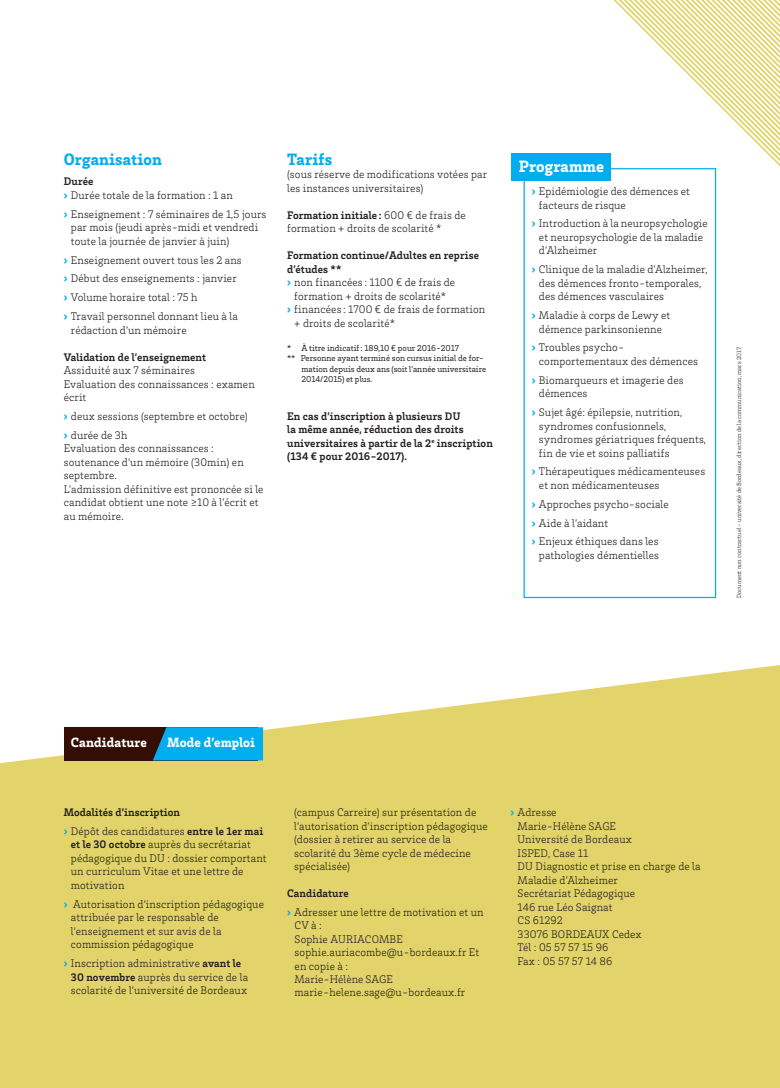
<style>
.page{position:relative;width:780px;height:1088px;background:#fff}
.page>*{position:absolute;margin:0;border:0;box-sizing:border-box;transform-origin:0 0}
.t1{font:900 16.88px "Brix Slab";letter-spacing:.01em;color:#00aeef}
.t2{font:900 16.88px "Brix Slab";letter-spacing:.005em;color:#fff}
.t3{font:900 13.75px "Brix Slab";letter-spacing:.01em;color:#fff}
.t4{font:300 11.25px/13.5px "Brix Slab";letter-spacing:.01em;color:#231f20}
.t5{font:700 11.25px/13.5px "Brix Slab";letter-spacing:.01em;color:#231f20}
.t6{font:8.75px "Brix Slab";color:#231f20}
.t7{font:300 6.25px "Brix Slab";color:#231f20}
.s1{font-weight:700}
.s2{font-weight:900;color:#00aeef}
.s3{font-weight:300}
</style>
<div class="page">
<svg style="left:613px;top:0;width:167px;height:166px"></svg>
<svg style="left:0;top:665px;width:780px;height:423px;background:#e5d87a"></svg>
<div style="left:523px;top:168px;width:193px;height:430px;border:1px solid #00aeef"></div>
<div style="left:511px;top:153px;width:100px;height:28px;background:#00aeef"></div>
<div style="left:64px;top:727px;width:193px;height:33px;background:#340d03"></div>
<svg style="left:153px;top:727px;width:110px;height:33px;background:#03a3df"></svg>
<h1 class="t1" style="left:64px;top:148px;width:100px">Organisation</h1>
<p class="t4" style="left:64px;top:174px;width:170px"><span class="s1">Durée<br></span><span class="s2">›</span> Durée totale de la formation : 1 an</p>
<p class="t4" style="left:71px;top:207px;width:197px;text-indent:-7px"><span class="s2">›</span> Enseignement : 7 séminaires de 1,5 jours par mois (jeudi après-midi et vendredi toute la journée de janvier à juin)</p>
<p class="t4" style="left:64px;top:250px;width:179px;line-height:18.8px"><span class="s2">›</span> Enseignement ouvert tous les 2 ans <span class="s2">›</span> Début des enseignements : janvier <span class="s2">›</span> Volume horaire total : 75 h<br><span class="s2">›</span> Travail personnel donnant lieu à la</p>
<p class="t4" style="left:71px;top:323px;width:117px">rédaction d’un mémoire</p>
<p class="t5" style="left:64px;top:349px;width:144px">Validation de l’enseignement</p>
<p class="t4" style="left:64px;top:363px;width:192px">Assiduité aux 7 séminaires<br>Evaluation des connaissances : examen écrit</p>
<p class="t4" style="left:64px;top:406px;width:185px;line-height:18.8px"><span class="s2">›</span> deux sessions (septembre et octobre) <span class="s2">›</span> durée de 3h</p>
<p class="t4" style="left:64px;top:441px;width:201px">Evaluation des connaissances : soutenance d’un mémoire (30min) en septembre.<br>L’admission définitive est prononcée si le candidat obtient une note ≥10 à l’écrit et au mémoire.</p>
<h1 class="t1" style="left:287px;top:148px;width:46px">Tarifs</h1>
<p class="t4" style="left:287px;top:167px;width:201px">(sous réserve de modifications votées par les instances universitaires)</p>
<p class="t4" style="left:287px;top:208px;width:180px"><span class="s1">Formation initiale :</span> 600 € de frais de formation + droits de scolarité *</p>
<p class="t5" style="left:287px;top:248px;width:193px">Formation continue/Adultes en reprise</p>
<p class="t5" style="left:287px;top:262px;width:56px">d’études **</p>
<p class="t4" style="left:287px;top:275px;width:169px"><span class="s2">›</span> non financées : 1100 € de frais de</p>
<p class="t4" style="left:294px;top:289px;width:153px">formation + droits de scolarité*</p>
<p class="t4" style="left:287px;top:302px;width:199px"><span class="s2">›</span> financées : 1700 € de frais de formation</p>
<p class="t4" style="left:294px;top:316px;width:102px">+ droits de scolarité*</p>
<p class="t6" style="left:287px;top:342px;width:173px">* À titre indicatif: 189,10 € pour 2016-2017</p>
<p class="t6" style="left:287px;top:353px;width:198px">** Personne ayant terminé son cursus initial de for-</p>
<p class="t6" style="left:301px;top:363px;width:186px">mation depuis deux ans (soit l’année universitaire</p>
<p class="t6" style="left:301px;top:374px;width:73px">2014/2015) et plus.</p>
<p class="t5" style="left:287px;top:409px;width:207px">En cas d’inscription à plusieurs DU<br>la même année, réduction des droits universitaires à partir de la 2<sup>e</sup> inscription (134 € pour 2016-2017).</p>
<h1 class="t2" style="left:519px;top:155px;width:87px">Programme</h1>
<p class="t4" style="left:539px;top:184px;width:152px;text-indent:-7px"><span class="s2">›</span> Epidémiologie des démences et facteurs de risque</p>
<p class="t4" style="left:539px;top:216px;width:170px;text-indent:-7px"><span class="s2">›</span> Introduction à la neuropsychologie et neuropsychologie de la maladie d’Alzheimer</p>
<p class="t4" style="left:539px;top:262px;width:170px;text-indent:-7px"><span class="s2">›</span> Clinique de la maladie d’Alzheimer, des démences fronto-temporales, des démences vasculaires</p>
<p class="t4" style="left:532px;top:308px;width:140px;text-align:center"><span class="s2">›</span> Maladie à corps de Lewy et démence parkinsonienne</p>
<p class="t4" style="left:539px;top:340px;width:161px;text-indent:-7px"><span class="s2">›</span> Troubles psycho&shy;comportementaux des démences</p>
<p class="t4" style="left:539px;top:373px;width:146px;text-indent:-7px"><span class="s2">›</span> Biomarqueurs et imagerie des démences</p>
<p class="t4" style="left:539px;top:405px;width:169px;text-indent:-7px"><span class="s2">›</span> Sujet âgé: épilepsie, nutrition, syndromes confusionnels, syndromes gériatriques fréquents, fin de vie et soins palliatifs</p>
<p class="t4" style="left:539px;top:464px;width:168px;text-indent:-7px"><span class="s2">›</span> Thérapeutiques médicamenteuses et non médicamenteuses</p>
<p class="t4" style="left:532px;top:494px;width:138px;line-height:18.8px"><span class="s2">›</span> Approches psycho-sociale <span class="s2">›</span> Aide à l’aidant<br><span class="s2">›</span> Enjeux éthiques dans les</p>
<p class="t4" style="left:539px;top:548px;width:121px">pathologies démentielles</p>
<p class="t7" style="left:735px;top:598px;width:253px;rotate:-90deg">Document non contractuel - université de Bordeaux, direction de la communication, mars 2017.</p>
<p class="t3" style="left:71px;top:733px;width:77px">Candidature</p>
<p class="t3" style="left:167px;top:733px;width:89px">Mode d’emploi</p>
<p class="t5" style="left:64px;top:802px;width:201px;line-height:18.8px">Modalités d’inscription<br><span class="s2">›</span> <span class="s3">Dépôt des candidatures</span> entre le 1er mai</p>
<p class="t4" style="left:71px;top:837px;width:197px"><span class="s1">et le 30 octobre</span> auprès du secrétariat pédagogique du DU : dossier comportant un curriculum Vitae et une lettre de motivation</p>
<p class="t4" style="left:71px;top:897px;width:194px;text-indent:-7px"><span class="s2">›</span> Autorisation d’inscription pédagogique attribuée par le responsable de l’enseignement et sur avis de la commission pédagogique</p>
<p class="t4" style="left:71px;top:956px;width:179px;text-indent:-7px"><span class="s2">›</span> Inscription administrative <span class="s1">avant le<br>30 novembre</span> auprès du service de la scolarité de l’université de Bordeaux</p>
<p class="t4" style="left:294px;top:805px;width:195px">(campus Carreire) sur présentation de l’autorisation d’inscription pédagogique (dossier à retirer au service de la scolarité du 3ème cycle de médecine spécialisée)</p>
<p class="t4" style="left:287px;top:883px;width:198px;line-height:18.8px"><span class="s1">Candidature<br></span><span class="s2">›</span> Adresser une lettre de motivation et un</p>
<p class="t4" style="left:294px;top:918px;width:186px">CV à :<br>Sophie AURIACOMBE sophie.auriacombe@u-bordeaux.fr Et en copie à :<br>Marie-Hélène SAGE</p>
<p class="t4" style="left:294px;top:985px;width:172px">marie-helene.sage@u-bordeaux.fr</p>
<p class="t4" style="left:517px;top:805px;width:184px;text-indent:-7px"><span class="s2">›</span> Adresse<br>Marie-Hélène SAGE<br>Université de Bordeaux<br>ISPED, Case 11<br>DU Diagnostic et prise en charge de la<br>Maladie d’Alzheimer<br>Secrétariat Pédagogique<br>146 rue Léo Saignat<br>CS 61292<br>33076 BORDEAUX Cedex<br>Tél : 05 57 57 15 96<br>Fax : 05 57 57 14 86</p>
</div>
